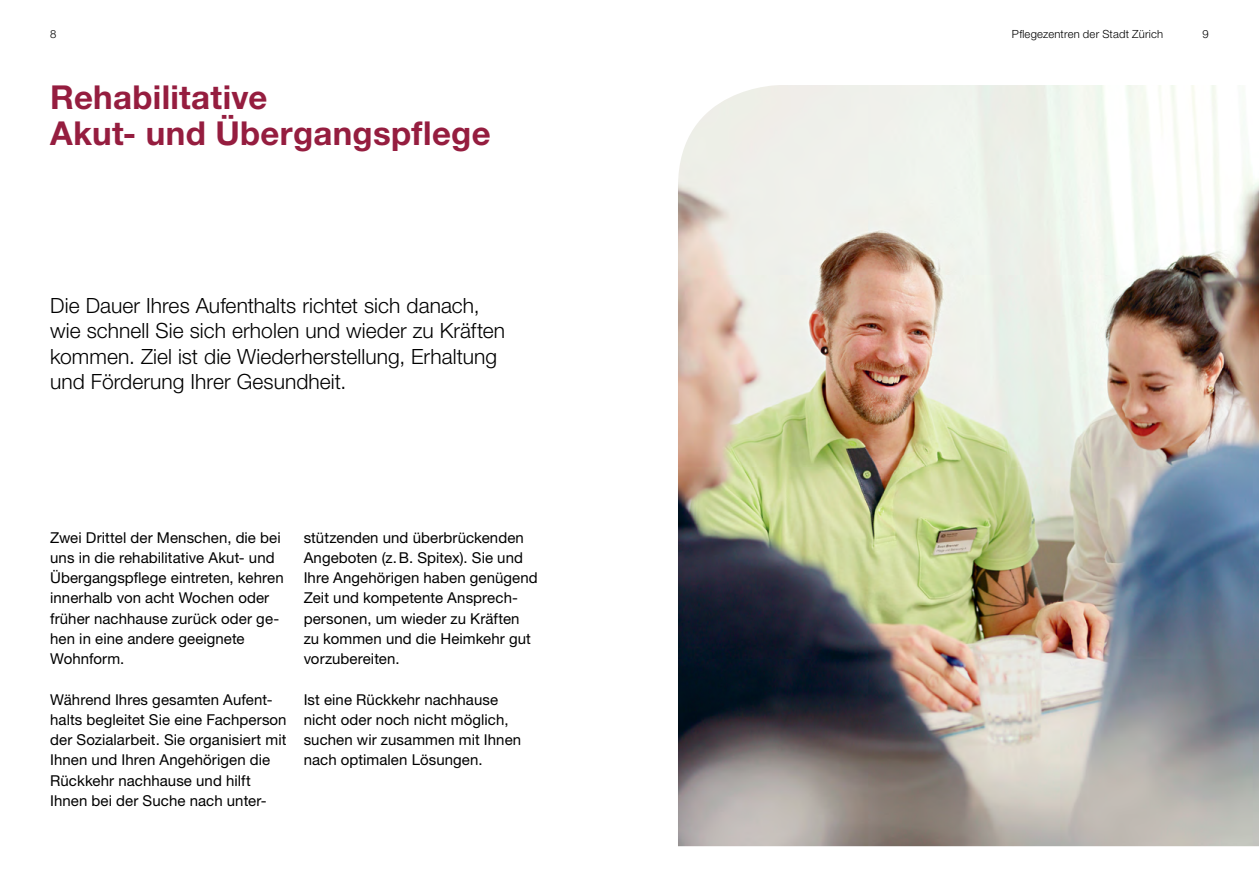
<style>
.page{position:relative;width:1259px;height:893px;background:#fff}
.page>*{position:absolute;margin:0;border:0;box-sizing:border-box;transform-origin:0 0}
.t1{font:700 33px/36px "Helvetica Neue LT Std";letter-spacing:.01em;color:#951d3f}
.t2{font:300 21px/25.5px "Helvetica Neue LT Std";letter-spacing:.005em;color:#000}
.t3{font:15px/20.2px "Helvetica Neue LT Std";letter-spacing:.005em;color:#000}
.t4{font:300 11.25px "Helvetica Neue LT Std";letter-spacing:.02em;color:#000}
</style>
<div class="page">
<img style="left:678px;top:85px;width:581px;height:761px">
<p class="t4" style="left:50px;top:27px;width:8px">8</p>
<p class="t4" style="left:1012px;top:27px;width:153px">Pflegezentren der Stadt Zürich</p>
<p class="t4" style="left:1202px;top:27px;width:8px">9</p>
<h1 class="t1" style="left:50px;top:78px;width:442px">Rehabilitative<br>Akut- und Übergangspflege</h1>
<h2 class="t2" style="left:50px;top:292px;width:456px">Die Dauer Ihres Aufenthalts richtet sich danach, wie schnell Sie sich erholen und wieder zu Kräften kommen. Ziel ist die Wiederherstellung, Erhaltung und Förderung Ihrer Gesundheit.</h2>
<p class="t3" style="left:50px;top:527px;width:235px">Zwei Drittel der Menschen, die bei uns in die rehabilitative Akut- und<br>Übergangspflege eintreten, kehren innerhalb von acht Wochen oder früher nachhause zurück oder ge&shy;hen in eine andere geeignete<br>Wohnform.</p>
<p class="t3" style="left:50px;top:689px;width:238px">Während Ihres gesamten Aufent&shy;halts begleitet Sie eine Fachperson der Sozialarbeit. Sie organisiert mit Ihnen und Ihren Angehörigen die Rückkehr nachhause und hilft Ihnen bei der Suche nach unter-</p>
<p class="t3" style="left:304px;top:527px;width:236px">stützenden und überbrückenden<br>Angeboten (z.B. Spitex). Sie und<br>Ihre Angehörigen haben genügend<br>Zeit und kompetente Ansprech&shy;personen, um wieder zu Kräften zu kommen und die Heimkehr gut vorzubereiten.</p>
<p class="t3" style="left:304px;top:689px;width:219px">Ist eine Rückkehr nachhause nicht oder noch nicht möglich, suchen wir zusammen mit Ihnen nach optimalen Lösungen.</p>
</div>
